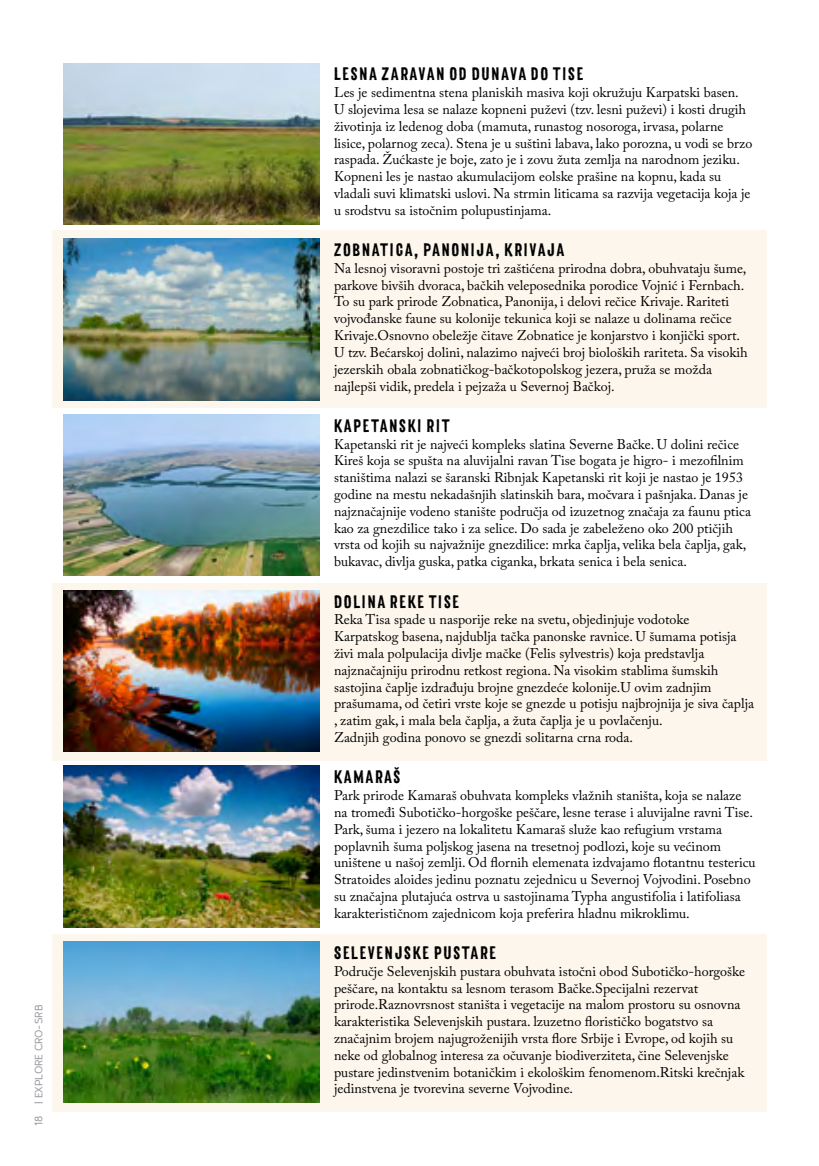
<style>
.page{position:relative;width:819px;height:1166px;background:#fff}
.page>*{position:absolute;margin:0;border:0;box-sizing:border-box;transform-origin:0 0}
.t1{font:17.5px "Canvas 3 D Sans";color:#000}
.t2{font:14px/16.8px "Adobe Caslon Pro";color:#000}
.t3{font:12.25px "Calvin";letter-spacing:-.025em;color:#98949d}
</style>
<div class="page">
<div style="left:52px;top:230px;width:714px;height:178px;background:#fcf6ec"></div>
<div style="left:52px;top:583px;width:714px;height:178px;background:#fcf6ec"></div>
<div style="left:52px;top:934px;width:714px;height:178px;background:#fcf6ec"></div>
<img style="left:63px;top:63px;width:256px;height:161px">
<img style="left:63px;top:239px;width:256px;height:161px">
<img style="left:63px;top:414px;width:256px;height:162px">
<img style="left:63px;top:590px;width:256px;height:161px">
<img style="left:63px;top:766px;width:256px;height:161px">
<img style="left:63px;top:942px;width:256px;height:161px">
<p class="t3" style="left:33px;top:1125px;width:122px;rotate:-90deg">18 | EXPLORE CRO-SRB</p>
<p class="t1" style="left:334px;top:63px;width:252px">LESNA ZARAVAN OD DUNAVA DO TISE</p>
<p class="t2" style="left:334px;top:84px;width:420px">Les je sedimentna stena planiskih masiva koji okružuju Karpatski basen.<br>U slojevima lesa se nalaze kopneni puževi (tzv. lesni puževi) i kosti drugih životinja iz ledenog doba (mamuta, runastog nosoroga, irvasa, polarne lisice, polarnog zeca). Stena je u suštini labava, lako porozna, u vodi se brzo raspada. Žućkaste je boje, zato je i zovu žuta zemlja na narodnom jeziku.<br>Kopneni les je nastao akumulacijom eolske prašine na kopnu, kada su vladali suvi klimatski uslovi. Na strmin liticama sa razvija vegetacija koja je u srodstvu sa istočnim polupustinjama.</p>
<p class="t1" style="left:334px;top:239px;width:233px">ZOBNATICA, PANONIJA, KRIVAJA</p>
<p class="t2" style="left:334px;top:260px;width:415px">Na lesnoj visoravni postoje tri zaštićena prirodna dobra, obuhvataju šume, parkove bivših dvoraca, bačkih veleposednika porodice Vojnić i Fernbach.<br>To su park prirode Zobnatica, Panonija, i delovi rečice Krivaje. Rariteti vojvođanske faune su kolonije tekunica koji se nalaze u dolinama rečice Krivaje.Osnovno obeležje čitave Zobnatice je konjarstvo i konjički sport.<br>U tzv. Bećarskoj dolini, nalazimo najveći broj bioloških rariteta. Sa visokih jezerskih obala zobnatičkog-bačkotopolskog jezera, pruža se možda najlepši vidik, predela i pejzaža u Severnoj Bačkoj.</p>
<p class="t1" style="left:334px;top:415px;width:119px">KAPETANSKI RIT</p>
<p class="t2" style="left:334px;top:435px;width:418px">Kapetanski rit je najveći kompleks slatina Severne Bačke. U dolini rečice Kireš koja se spušta na aluvijalni ravan Tise bogata je higro- i mezofilnim staništima nalazi se šaranski Ribnjak Kapetanski rit koji je nastao je 1953 godine na mestu nekadašnjih slatinskih bara, močvara i pašnjaka. Danas je najznačajnije vodeno stanište područja od izuzetnog značaja za faunu ptica kao za gnezdilice tako i za selice. Do sada je zabeleženo oko 200 ptičjih vrsta od kojih su najvažnije gnezdilice: mrka čaplja, velika bela čaplja, gak, bukavac, divlja guska, patka ciganka, brkata senica i bela senica.</p>
<p class="t1" style="left:334px;top:590px;width:128px">DOLINA REKE TISE</p>
<p class="t2" style="left:334px;top:611px;width:421px">Reka Tisa spade u nasporije reke na svetu, objedinjuje vodotoke Karpatskog basena, najdublja tačka panonske ravnice. U šumama potisja živi mala polpulacija divlje mačke (Felis sylvestris) koja predstavlja najznačajniju prirodnu retkost regiona. Na visokim stablima šumskih sastojina čaplje izdrađuju brojne gnezdeće kolonije.U ovim zadnjim prašumama, od četiri vrste koje se gnezde u potisju najbrojnija je siva čaplja , zatim gak, i mala bela čaplja, a žuta čaplja je u povlačenju.<br>Zadnjih godina ponovo se gnezdi solitarna crna roda.</p>
<p class="t1" style="left:334px;top:766px;width:70px">KAMARAŠ</p>
<p class="t2" style="left:334px;top:787px;width:423px">Park prirode Kamaraš obuhvata kompleks vlažnih staništa, koja se nalaze na tromeđi Subotičko-horgoške peščare, lesne terase i aluvijalne ravni Tise.<br>Park, šuma i jezero na lokalitetu Kamaraš služe kao refugium vrstama poplavnih šuma poljskog jasena na tresetnoj podlozi, koje su većinom uništene u našoj zemlji. Od flornih elemenata izdvajamo flotantnu testericu Stratoides aloides jedinu poznatu zejednicu u Severnoj Vojvodini. Posebno su značajna plutajuća ostrva u sastojinama Typha angustifolia i latifoliasa karakterističnom zajednicom koja preferira hladnu mikroklimu.</p>
<p class="t1" style="left:334px;top:942px;width:165px">SELEVENJSKE PUSTARE</p>
<p class="t2" style="left:334px;top:962px;width:412px">Područje Selevenjskih pustara obuhvata istočni obod Subotičko-horgoške peščare, na kontaktu sa lesnom terasom Bačke.Specijalni rezervat prirode.Raznovrsnost staništa i vegetacije na malom prostoru su osnovna karakteristika Selevenjskih pustara. lzuzetno florističko bogatstvo sa značajnim brojem najugroženijih vrsta flore Srbije i Evrope, od kojih su neke od globalnog interesa za očuvanje biodiverziteta, čine Selevenjske pustare jedinstvenim botaničkim i ekološkim fenomenom.Ritski krečnjak jedinstvena je tvorevina severne Vojvodine.</p>
</div>
